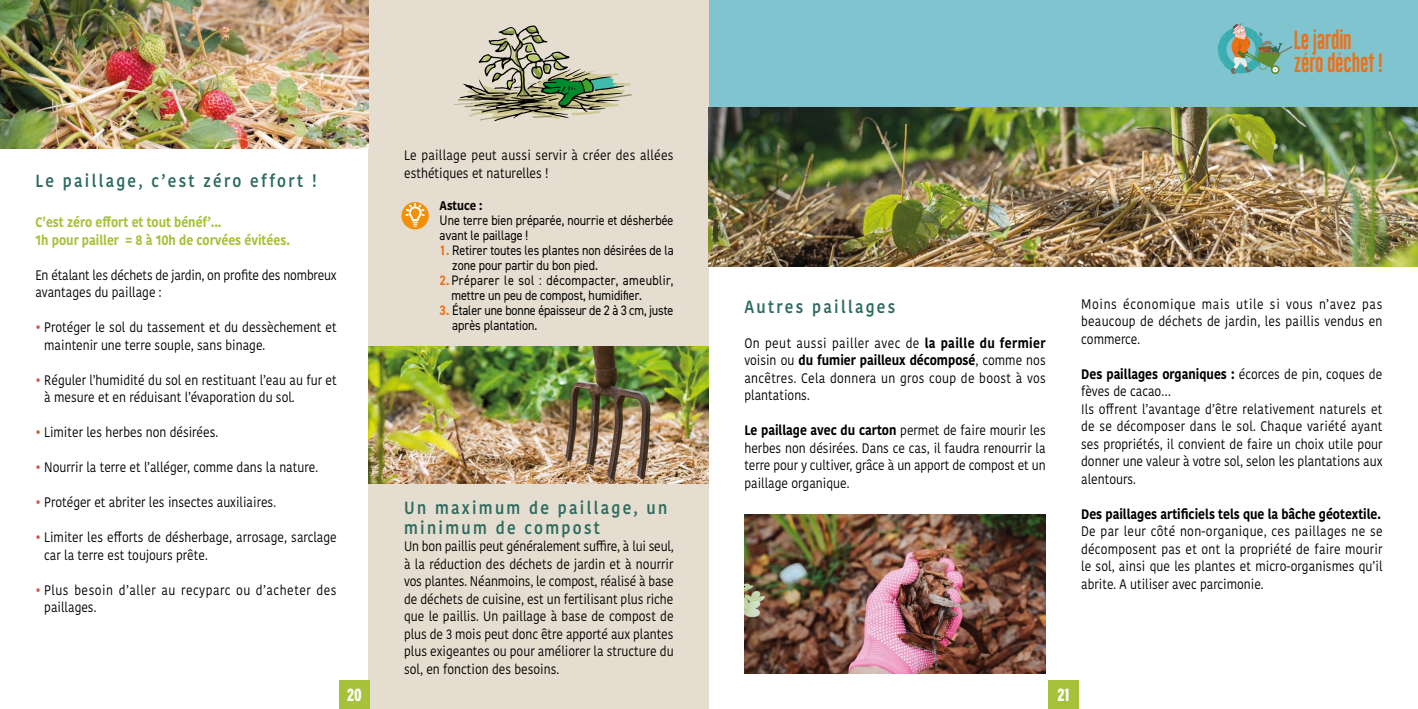
<style>
.page{position:relative;width:1418px;height:709px;background:#fff}
.page>*{position:absolute;margin:0;border:0;box-sizing:border-box;transform-origin:0 0}
.t1{font:19.25px/23.4px "Gobold Lowplus";letter-spacing:-.01em;color:#ed7016;scale:.87 1}
.t2{font:900 18.75px "Acumin Pro Cond";color:#fff;scale:.86 1}
.t3{font:600 17.5px/20px "Kohinoor Bangla";letter-spacing:.15em;color:#2c6b60;scale:.88 1}
.t4{font:13.75px/17.5px "Kohinoor Bangla";color:#000;scale:.88 1}
.t5{font:13.75px/15px "DIN2014";color:#000;scale:.88 1}
.t6{font:13.75px/15px "DIN2014";letter-spacing:.035em;color:#000;scale:.88 1}
.t7{font:700 13.75px/17.5px "Kohinoor Bangla";color:#a7c13a;scale:.88 1}
.t8{font:13.75px/17.5px "Kohinoor Bangla";letter-spacing:.02em;color:#000;scale:.88 1}
.t9{font:13.75px/17.5px "Kohinoor Bangla";letter-spacing:.04em;color:#000;scale:.88 1}
.t10{font:700 13.75px "Kohinoor Bangla";color:#000;scale:.88 1}
.t11{font:700 12.5px "Kohinoor Bangla";color:#000;scale:.9 1}
.s1{color:#d45239}
.s2{font-weight:700;color:#ed7016}
.s3{font-weight:700}
</style>
<div class="page">
<div style="left:369px;top:0;width:340px;height:709px;background:#e5ddcf"></div>
<div style="left:709px;top:0;width:708px;height:108px;background:#80c4cf"></div>
<div style="left:339px;top:680px;width:30px;height:29px;background:#a7c13a"></div>
<div style="left:1048px;top:680px;width:30px;height:29px;background:#a7c13a"></div>
<svg style="left:1217px;top:23px;width:75px;height:51px"></svg>
<img style="left:369px;top:346px;width:340px;height:138px">
<img style="left:709px;top:107px;width:708px;height:159px">
<svg style="left:401px;top:202px;width:28px;height:27px"></svg>
<svg style="left:406px;top:203px;width:18px;height:24px"></svg>
<svg style="left:454px;top:25px;width:178px;height:97px"></svg>
<img style="left:0;top:0;width:369px;height:149px">
<img style="left:744px;top:514px;width:301px;height:159px">
<h1 class="t1" style="left:1293px;top:29px;width:104px">Le jardin zéro déchet !</h1>
<p class="t3" style="left:35px;top:171px;width:321px">Le paillage, c’est zéro effort !</p>
<p class="t7" style="left:35px;top:213px;width:291px">C’est zéro effort et tout bénéf’...<br>1h pour pailler = 8 à 10h de corvées évitées.</p>
<p class="t4" style="left:35px;top:266px;width:344px">En étalant les déchets de jardin, on profite des nombreux avantages du paillage :</p>
<p class="t4" style="left:44px;top:318px;width:334px;text-indent:-9px"><span class="s1">•</span> Protéger le sol du tassement et du dessèchement et maintenir une terre souple, sans binage.</p>
<p class="t4" style="left:44px;top:371px;width:334px;text-indent:-9px"><span class="s1">•</span> Réguler l’humidité du sol en restituant l’eau au fur et à mesure et en réduisant l’évaporation du sol.</p>
<p class="t4" style="left:35px;top:423px;width:209px"><span class="s1">•</span> Limiter les herbes non désirées.</p>
<p class="t4" style="left:35px;top:458px;width:323px"><span class="s1">•</span> Nourrir la terre et l’alléger, comme dans la nature.</p>
<p class="t4" style="left:35px;top:493px;width:275px"><span class="s1">•</span> Protéger et abriter les insectes auxiliaires.</p>
<p class="t4" style="left:44px;top:528px;width:334px;text-indent:-9px"><span class="s1">•</span> Limiter les efforts de désherbage, arrosage, sarclage car la terre est toujours prête.</p>
<p class="t9" style="left:44px;top:581px;width:334px;text-indent:-9px"><span class="s1">•</span> Plus besoin d’aller au recyparc ou d’acheter des paillages.</p>
<p class="t8" style="left:404px;top:147px;width:308px">Le paillage peut aussi servir à créer des allées esthétiques et naturelles !</p>
<p class="t11" style="left:439px;top:194px;width:49px">Astuce :</p>
<p class="t5" style="left:439px;top:212px;width:267px">Une terre bien préparée, nourrie et désherbée avant le paillage !</p>
<p class="t5" style="left:452px;top:242px;width:253px;text-indent:-13px"><span class="s2">1.</span> Retirer toutes les plantes non désirées de la zone pour partir du bon pied.</p>
<p class="t6" style="left:451px;top:272px;width:254px;text-indent:-12px"><span class="s2">2.</span> Préparer le sol : décompacter, ameublir, mettre un peu de compost, humidifier.</p>
<p class="t5" style="left:452px;top:302px;width:253px;text-indent:-13px"><span class="s2">3.</span> Étaler une bonne épaisseur de 2 à 3 cm, juste après plantation.</p>
<p class="t3" style="left:404px;top:497px;width:301px">Un maximum de paillage, un minimum de compost</p>
<p class="t4" style="left:404px;top:537px;width:308px;text-align:justify">Un bon paillis peut généralement suffire, à lui seul, à la réduction des déchets de jardin et à nourrir vos plantes. Néanmoins, le compost, réalisé à base de déchets de cuisine, est un fertilisant plus riche que le paillis. Un paillage à base de compost de plus de 3 mois peut donc être apporté aux plantes plus exigeantes ou pour améliorer la structure du sol, en fonction des besoins.</p>
<p class="t3" style="left:744px;top:296px;width:173px">Autres paillages</p>
<p class="t4" style="left:744px;top:334px;width:344px;text-align:justify">On peut aussi pailler avec de <span class="s3">la paille du fermier </span>voisin ou <span class="s3">du fumier pailleux décomposé</span>, comme nos ancêtres. Cela donnera un gros coup de boost à vos plantations.</p>
<p class="t4" style="left:744px;top:421px;width:344px;text-align:justify"><span class="s3">Le paillage avec du carton</span> permet de faire mourir les herbes non désirées. Dans ce cas, il faudra renourrir la terre pour y cultiver, grâce à un apport de compost et un paillage organique.</p>
<h2 class="t2" style="left:347px;top:681px;width:19px">20</h2>
<h2 class="t2" style="left:1057px;top:681px;width:15px">21</h2>
<p class="t4" style="left:1081px;top:295px;width:344px;text-align:justify">Moins économique mais utile si vous n’avez pas beaucoup de déchets de jardin, les paillis vendus en commerce.</p>
<p class="t4" style="left:1081px;top:365px;width:344px"><span class="s3">Des paillages organiques :</span> écorces de pin, coques de fèves de cacao…<br>Ils offrent l’avantage d’être relativement naturels et de se décomposer dans le sol. Chaque variété ayant ses propriétés, il convient de faire un choix utile pour donner une valeur à votre sol, selon les plantations aux alentours.</p>
<p class="t10" style="left:1081px;top:502px;width:342px">Des paillages artificiels tels que la bâche géotextile.</p>
<p class="t4" style="left:1081px;top:522px;width:344px;text-align:justify">De par leur côté non-organique, ces paillages ne se décomposent pas et ont la propriété de faire mourir le sol, ainsi que les plantes et micro-organismes qu’il abrite. A utiliser avec parcimonie.</p>
</div>
